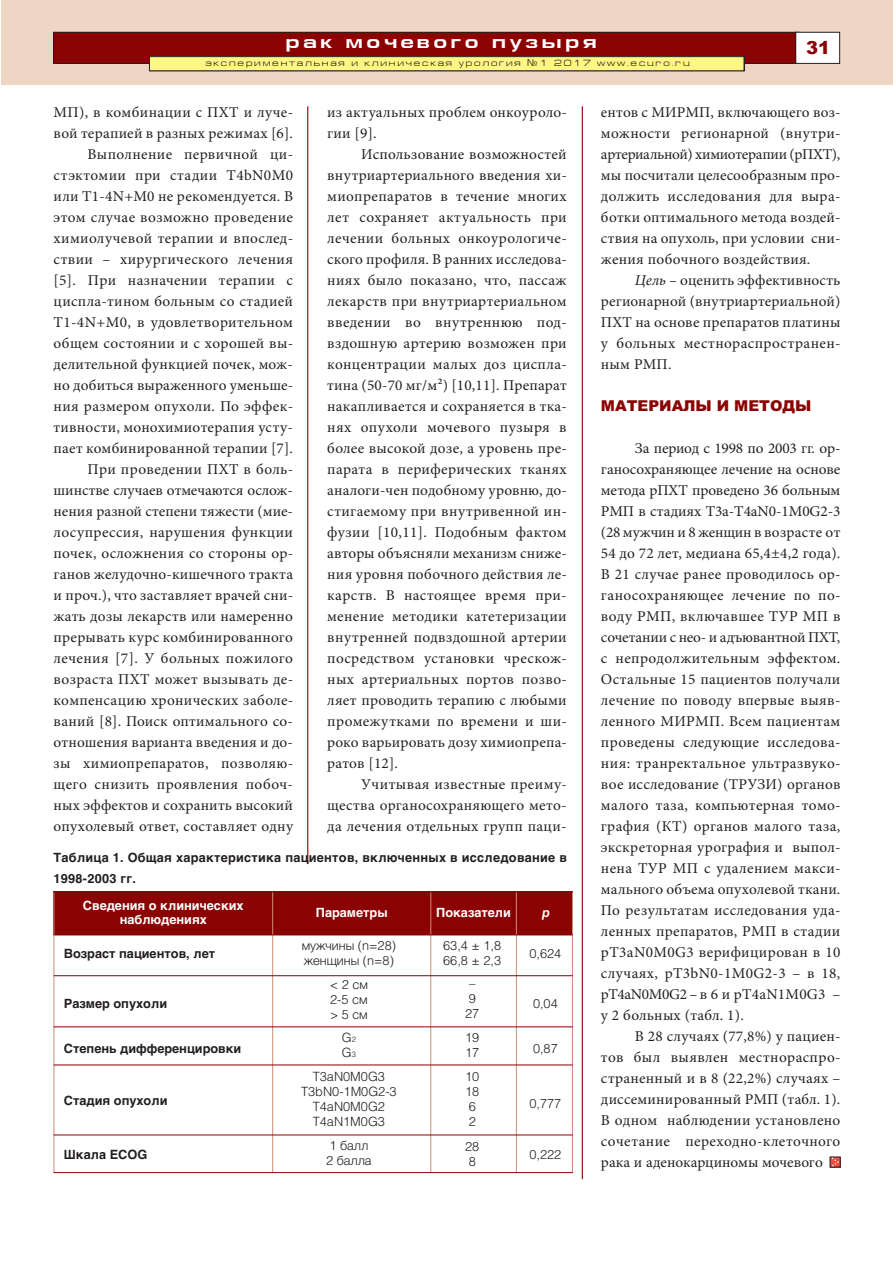
<style>
.page{position:relative;width:893px;height:1263px;background:#fff}
.page>*{position:absolute;margin:0;border:0;box-sizing:border-box;transform-origin:0 0}
.t1{font:700 18px "Europe Ext";letter-spacing:.2em;color:#fff}
.t2{font:900 18px "Arial";color:#8b0202}
.t3{font:15px/21px "Minion Pro";letter-spacing:.02em;color:#231f20;text-align:justify}
.t4{font:900 15px "Arial";color:#8b0202}
.t5{font:300 12.75px/15px "Helvetica";color:#231f20}
.t6{font:700 12.75px "Helvetica";color:#231f20}
.t7{font:700 12.75px/21px "Helvetica";letter-spacing:.02em;color:#231f20}
.t8{font:700 12.75px/13.5px "Helvetica";color:#fff;text-align:center}
.t9{font:italic 700 12.75px "Helvetica";color:#fff}
.t10{font:9px "Europe Ext Normal";letter-spacing:.2em;color:#231f20}
.s1{font-family:"Europe"}
.s2{font-style:italic}
.s3{font-size:7.65px}
</style>
<div class="page">
<div style="left:1px;top:0;width:892px;height:85px;background:#eed5c4"></div>
<div style="left:54px;top:32px;width:745px;height:31px;background:#8b0202"></div>
<div style="left:53px;top:32px;width:746px;height:32px;border:1px solid #231f20"></div>
<div style="left:796px;top:32px;width:44px;height:31px;background:#fff"></div>
<div style="left:795px;top:32px;width:45px;height:32px;border:1px solid #231f20"></div>
<div style="left:149px;top:57px;width:595px;height:14px;background:#fff685"></div>
<div style="left:149px;top:56px;width:595px;height:15px;border:1px solid #231f20"></div>
<hr style="left:307px;top:106px;width:1px;height:758px;background:#8b0202">
<hr style="left:582px;top:106px;width:1px;height:1073px;background:#8b0202">
<svg style="left:830px;top:1156px;width:10px;height:11px"></svg>
<div style="left:54px;top:892px;width:219px;height:43px;background:#8b0202"></div>
<div style="left:273px;top:892px;width:158px;height:43px;background:#8b0202"></div>
<div style="left:431px;top:892px;width:85px;height:43px;background:#8b0202"></div>
<div style="left:516px;top:892px;width:57px;height:43px;background:#8b0202"></div>
<hr style="left:54px;top:892px;width:1px;height:281px;background:#cd8d78">
<hr style="left:272px;top:892px;width:1px;height:281px;background:#cd8d78">
<hr style="left:430px;top:892px;width:1px;height:281px;background:#cd8d78">
<hr style="left:516px;top:892px;width:1px;height:281px;background:#cd8d78">
<hr style="left:572px;top:892px;width:1px;height:281px;background:#cd8d78">
<hr style="left:54px;top:892px;width:519px;height:1px;background:#8b0202">
<hr style="left:54px;top:934px;width:519px;height:1px;background:#8b0202">
<hr style="left:54px;top:975px;width:519px;height:1px;background:#8b0202">
<hr style="left:54px;top:1026px;width:519px;height:1px;background:#8b0202">
<hr style="left:54px;top:1064px;width:519px;height:1px;background:#8b0202">
<hr style="left:54px;top:1134px;width:519px;height:1px;background:#8b0202">
<hr style="left:54px;top:1172px;width:519px;height:1px;background:#8b0202">
<p class="t1" style="left:286px;top:31px;width:313px">рак мочевого пузыря</p>
<p class="t2" style="left:806px;top:37px;width:26px">31</p>
<p class="t10" style="left:205px;top:57px;width:486px">экспериментальная и клиническая урология <span class="s1">¹</span>1 2017 www.ecuro.ru</p>
<p class="t3" style="left:54px;top:103px;width:241px;text-align:right">МП), в комбинации с ПХТ и луче&shy;вой терапией в разных режимах [6].<br>Выполнение первичной ци&shy;стэктомии при стадии T4bN0M0 или T1-4N+M0 не рекомендуется. В этом случае возможно проведение химиолучевой терапии и впослед&shy;ствии – хирургического лечения [5]. При назначении терапии с циспла-тином больным со стадией<br>T1-4N+M0, в удовлетворительном общем состоянии и с хорошей вы&shy;делительной функцией почек, мож&shy;но добиться выраженного уменьше&shy;ния размером опухоли. По эффек&shy;тивности, монохимиотерапия усту&shy;пает комбинированной терапии [7].<br>При проведении ПХТ в боль&shy;шинстве случаев отмечаются ослож&shy;нения разной степени тяжести (мие&shy;лосупрессия, нарушения функции почек, осложнения со стороны ор&shy;ганов желудочно-кишечного тракта и проч.), что заставляет врачей сни&shy;жать дозы лекарств или намеренно прерывать курс комбинированного лечения [7]. У больных пожилого возраста ПХТ может вызывать де&shy;компенсацию хронических заболе&shy;ваний [8]. Поиск оптимального со&shy;отношения варианта введения и до&shy;зы химиопрепаратов, позволяю&shy;щего снизить проявления побоч&shy;ных эффектов и сохранить высокий опухолевый ответ, составляет одну</p>
<p class="t3" style="left:327px;top:103px;width:241px">из актуальных проблем онкоуроло&shy;гии [9].</p>
<p class="t10" style="left:207px;top:58px;width:486px">экспериментальная и клиническая урология <span class="s1">¹</span>1 2017 www.ecuro.ru</p>
<p class="t3" style="left:601px;top:103px;width:241px">ентов с МИРМП, включающего воз&shy;можности регионарной (внутри&shy;артериальной) химиотерапии (рПХТ), мы посчитали целесообразным про&shy;должить исследования для выра&shy;ботки оптимального метода воздей&shy;ствия на опухоль, при условии сни&shy;жения побочного воздействия.</p>
<p class="t3" style="left:601px;top:271px;width:241px;text-indent:34px"><span class="s2">Цель –</span> oценить эффективность регионарной (внутриартериальной)<br>ПХТ на основе препаратов платины у больных местнораспространен&shy;ным РМП.</p>
<p class="t4" style="left:601px;top:397px;width:212px">МАТЕРИАЛЫ И МЕТОДЫ</p>
<p class="t3" style="left:601px;top:439px;width:241px;text-indent:34px">За период с 1998 по 2003 гг. ор&shy;ганосохраняющее лечение на основе метода рПХТ проведено 36 больным РМП в стадиях T3a-T4аN0-1M0G2-3 (28 мужчин и 8 женщин в возрасте от 54 до 72 лет, медиана 65,4±4,2 года).<br>В 21 случае ранее проводилось ор&shy;ганосохраняющее лечение по по&shy;воду РМП, включавшее ТУР МП в сочетании с нео- и адъювантной ПХТ, с непродолжительным эффектом.<br>Остальные 15 пациентов получали лечение по поводу впервые выяв&shy;ленного МИРМП. Всем пациентам проведены следующие исследова&shy;ния: транректальное ультразвуко&shy;вое исследование (ТРУЗИ) органов малого таза, компьютерная томо&shy;графия (КТ) органов малого таза, экскреторная урография и выпол&shy;нена ТУР МП с удалением макси&shy;мального объема опухолевой ткани.<br>По результатам исследования уда&shy;ленных препаратов, РМП в стадии рT3aN0M0G3 верифицирован в 10 случаях, рT3bN0-1M0G2-3 – в 18, рT4aN0M0G2 – в 6 и рT4aN1M0G3 – у 2 больных (табл. 1).</p>
<p class="t3" style="left:601px;top:1027px;width:241px;text-indent:34px">В 28 случаях (77,8%) у пациен&shy;тов был выявлен местнораспро&shy;страненный и в 8 (22,2%) случаях – диссеминированный РМП (табл. 1).<br>В одном наблюдении установлено сочетание переходно-клеточного рака и аденокарциномы мочевого</p>
<p class="t3" style="left:327px;top:145px;width:241px;text-indent:34px">Использование возможностей внутриартериального введения хи&shy;миопрепаратов в течение многих лет сохраняет актуальность при лечении больных онкоурологиче&shy;ского профиля. В ранних исследова&shy;ниях было показано, что, пассаж лекарств при внутриартериальном введении во внутреннюю под&shy;вздошную артерию возможен при концентрации малых доз циспла&shy;тина (50-70 мг/м²) [10,11]. Препарат накапливается и сохраняется в тка&shy;нях опухоли мочевого пузыря в более высокой дозе, а уровень пре&shy;парата в периферических тканях аналоги-чен подобному уровню, до&shy;стигаемому при внутривенной ин&shy;фузии [10,11]. Подобным фактом авторы объясняли механизм сниже&shy;ния уровня побочного действия ле&shy;карств. В настоящее время при&shy;менение методики катетеризации внутренней подвздошной артерии посредством установки чрескож&shy;ных артериальных портов позво&shy;ляет проводить терапию с любыми промежутками по времени и ши&shy;роко варьировать дозу химиопрепа&shy;ратов [12].</p>
<p class="t3" style="left:327px;top:775px;width:241px;text-indent:34px">Учитывая известные преиму&shy;щества органосохраняющего мето&shy;да лечения отдельных групп паци-</p>
<p class="t7" style="left:54px;top:847px;width:515px">Таблица 1. Общая характеристика пациентов, включенных в исследование в<br>1998-2003 гг.</p>
<p class="t8" style="left:83px;top:899px;width:162px">Сведения о клинических наблюдениях</p>
<p class="t8" style="left:316px;top:906px;width:73px">Параметры</p>
<p class="t8" style="left:436px;top:906px;width:76px">Показатели</p>
<p class="t9" style="left:542px;top:905px;width:9px">р</p>
<p class="t6" style="left:64px;top:946px;width:153px">Возраст пациентов, лет</p>
<p class="t6" style="left:64px;top:996px;width:105px">Размер опухоли</p>
<p class="t6" style="left:64px;top:1041px;width:179px">Степень дифференцировки</p>
<p class="t5" style="left:302px;top:937px;width:96px">мужчины (n=28) женщины (n=8)</p>
<p class="t5" style="left:330px;top:976px;width:40px;text-align:justify">&lt;2cм 2-5 cм &gt;5см</p>
<p class="t5" style="left:342px;top:1029px;width:16px">G<span class="s3">2<br></span>G<span class="s3">3</span></p>
<p class="t5" style="left:301px;top:1068px;width:97px;text-align:center">T3aN0M0G3<br>T3bN0-1M0G2-3<br>T4aN0M0G2<br>T4aN1M0G3</p>
<p class="t5" style="left:326px;top:1137px;width:47px">1 балл<br>2 балла</p>
<p class="t5" style="left:443px;top:937px;width:60px">63,4 ± 1,8<br>66,8 ± 2,3</p>
<p class="t5" style="left:465px;top:975px;width:16px;text-align:center">–<br>9<br>27</p>
<p class="t5" style="left:465px;top:1029px;width:16px">19<br>17</p>
<p class="t5" style="left:465px;top:1068px;width:16px">10<br>18<br>6<br>2</p>
<p class="t5" style="left:465px;top:1138px;width:16px">28<br>8</p>
<p class="t5" style="left:529px;top:945px;width:33px">0,624</p>
<p class="t5" style="left:533px;top:995px;width:26px">0,04</p>
<p class="t5" style="left:533px;top:1040px;width:26px">0,87</p>
<p class="t6" style="left:64px;top:1093px;width:105px">Стадия опухоли</p>
<p class="t5" style="left:529px;top:1095px;width:33px">0,777</p>
<p class="t6" style="left:64px;top:1147px;width:85px">Шкала ECOG</p>
<p class="t5" style="left:529px;top:1146px;width:33px">0,222</p>
</div>
